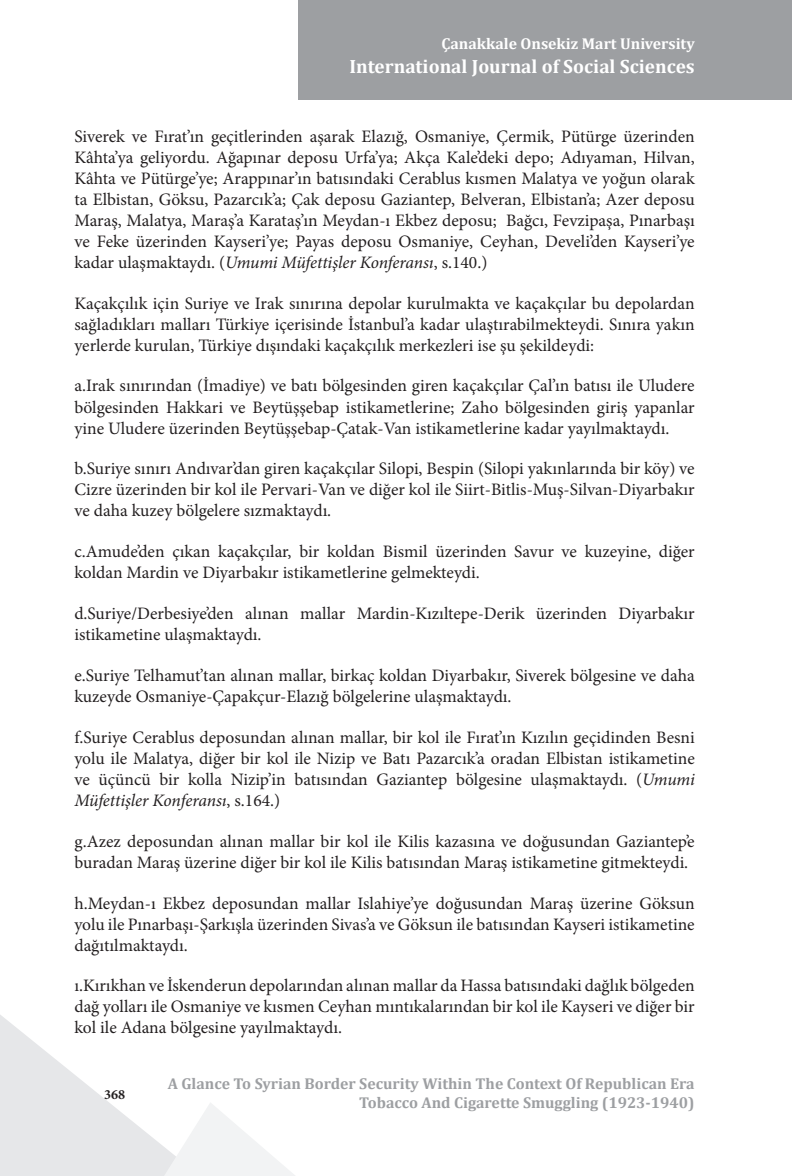
<style>
.page{position:relative;width:794px;height:1176px;background:#fff}
.page>*{position:absolute;margin:0;border:0;box-sizing:border-box;transform-origin:0 0}
.t1{font:700 19.25px "Cambria";color:#fff}
.t2{font:17.5px/21px "Minion Pro";color:#231f20;text-align:justify}
.t3{font:700 15.75px/18.9px "Cambria";color:#9d9fa2;text-align:right}
.t4{font:700 15.75px "Cambria";color:#fff}
.t5{font:700 14px "Minion Pro";color:#231f20}
.s1{font-style:italic}
</style>
<div class="page">
<svg style="left:0;top:1015px;width:155px;height:161px;fill:#e6e7e9"></svg>
<svg style="left:155px;top:1103px;width:140px;height:73px"></svg>
<div style="left:298px;top:0;width:493px;height:99px;background:#9d9fa2"></div>
<p class="t4" style="left:441px;top:33px;width:255px">Çanakkale Onsekiz Mart University</p>
<p class="t1" style="left:349px;top:52px;width:347px">International Journal of Social Sciences</p>
<p class="t2" style="left:74px;top:126px;width:622px">Siverek ve Fırat’ın geçitlerinden aşarak Elazığ, Osmaniye, Çermik, Pütürge üzerinden Kâhta’ya geliyordu. Ağapınar deposu Urfa’ya; Akça Kale’deki depo; Adıyaman, Hilvan, Kâhta ve Pütürge’ye; Arappınar’ın batısındaki Cerablus kısmen Malatya ve yoğun olarak ta Elbistan, Göksu, Pazarcık’a; Çak deposu Gaziantep, Belveran, Elbistan’a; Azer deposu Maraş, Malatya, Maraş’a Karataş’ın Meydan-ı Ekbez deposu; Bağcı, Fevzipaşa, Pınarbaşı ve Feke üzerinden Kayseri’ye; Payas deposu Osmaniye, Ceyhan, Develi’den Kayseri’ye kadar ulaşmaktaydı. (<span class="s1">Umumi Müfettişler Konferansı</span>, s.140.)</p>
<p class="t2" style="left:74px;top:293px;width:622px">Kaçakçılık için Suriye ve Irak sınırına depolar kurulmakta ve kaçakçılar bu depolardan sağladıkları malları Türkiye içerisinde İstanbul’a kadar ulaştırabilmekteydi. Sınıra yakın yerlerde kurulan, Türkiye dışındaki kaçakçılık merkezleri ise şu şekildeydi:</p>
<p class="t2" style="left:74px;top:375px;width:622px">a.Irak sınırından (İmadiye) ve batı bölgesinden giren kaçakçılar Çal’ın batısı ile Uludere bölgesinden Hakkari ve Beytüşşebap istikametlerine; Zaho bölgesinden giriş yapanlar yine Uludere üzerinden Beytüşşebap-Çatak-Van istikametlerine kadar yayılmaktaydı.</p>
<p class="t2" style="left:74px;top:458px;width:622px">b.Suriye sınırı Andıvar’dan giren kaçakçılar Silopi, Bespin (Silopi yakınlarında bir köy) ve Cizre üzerinden bir kol ile Pervari-Van ve diğer kol ile Siirt-Bitlis-Muş-Silvan-Diyarbakır ve daha kuzey bölgelere sızmaktaydı.</p>
<p class="t2" style="left:74px;top:541px;width:622px">c.Amude’den çıkan kaçakçılar, bir koldan Bismil üzerinden Savur ve kuzeyine, diğer koldan Mardin ve Diyarbakır istikametlerine gelmekteydi.</p>
<p class="t2" style="left:74px;top:603px;width:622px">d.Suriye/Derbesiye’den alınan mallar Mardin-Kızıltepe-Derik üzerinden Diyarbakır istikametine ulaşmaktaydı.</p>
<p class="t2" style="left:74px;top:665px;width:622px">e.Suriye Telhamut’tan alınan mallar, birkaç koldan Diyarbakır, Siverek bölgesine ve daha kuzeyde Osmaniye-Çapakçur-Elazığ bölgelerine ulaşmaktaydı.</p>
<p class="t2" style="left:74px;top:727px;width:622px">f.Suriye Cerablus deposundan alınan mallar, bir kol ile Fırat’ın Kızılın geçidinden Besni yolu ile Malatya, diğer bir kol ile Nizip ve Batı Pazarcık’a oradan Elbistan istikametine ve üçüncü bir kolla Nizip’in batısından Gaziantep bölgesine ulaşmaktaydı. (<span class="s1">Umumi Müfettişler Konferansı</span>, s.164.)</p>
<p class="t2" style="left:74px;top:830px;width:622px">g.Azez deposundan alınan mallar bir kol ile Kilis kazasına ve doğusundan Gaziantep’e buradan Maraş üzerine diğer bir kol ile Kilis batısından Maraş istikametine gitmekteydi.</p>
<p class="t2" style="left:74px;top:892px;width:622px">h.Meydan-ı Ekbez deposundan mallar Islahiye’ye doğusundan Maraş üzerine Göksun yolu ile Pınarbaşı-Şarkışla üzerinden Sivas’a ve Göksun ile batısından Kayseri istikametine dağıtılmaktaydı.</p>
<p class="t2" style="left:74px;top:975px;width:622px">ı.Kırıkhan ve İskenderun depolarından alınan mallar da Hassa batısındaki dağlık bölgeden dağ yolları ile Osmaniye ve kısmen Ceyhan mıntıkalarından bir kol ile Kayseri ve diğer bir kol ile Adana bölgesine yayılmaktaydı.</p>
<p class="t3" style="left:168px;top:1073px;width:528px">A Glance To Syrian Border Security Within The Context Of Republican Era<br>Tobacco And Cigarette Smuggling (1923-1940)</p>
<p class="t5" style="left:104px;top:1085px;width:22px">368</p>
</div>
